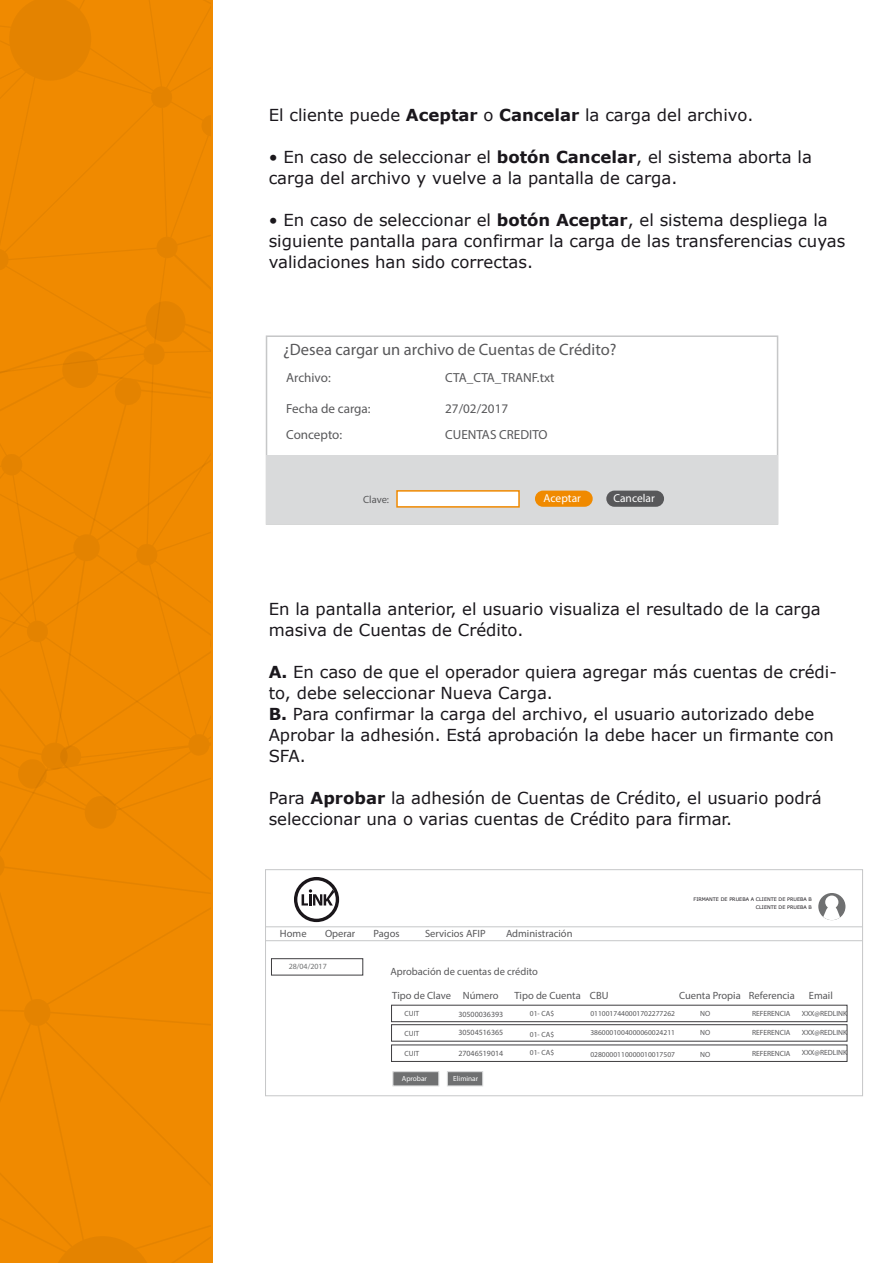
<style>
.page{position:relative;width:893px;height:1263px;background:#fff}
.page>*{position:absolute;margin:0;border:0;box-sizing:border-box;transform-origin:0 0}
.t1{font:16.5px/21px "Verdana";color:#1a171c}
.t2{font:16.5px "Myriad Pro";color:#58585a}
.t3{font:13.2px/26.2px "Myriad Pro";color:#58585a}
.t4{font:11.55px "Myriad Pro";color:#fff}
.t5{font:10.5px "Myriad Pro";color:#58585a}
.t6{font:7.95px "Myriad Pro";color:#58585a}
.t7{font:7.95px "Myriad Pro";color:#6f7071}
.t8{font:7.5px "Myriad Pro";color:#58585a}
.t9{font:7.35px "Myriad Pro";color:#fff}
.t10{font:4.95px/7.4px "Verdana";color:#1a171c;text-align:right}
.s1{font-weight:700}
</style>
<div class="page">
<div style="left:1px;top:0;width:210px;height:301px;background:#f08a00"></div>
<svg style="left:9px;top:0;width:82px;height:81px;background:#e68400"></svg>
<svg style="left:1px;top:301px;width:210px;height:962px;background:#ee8900"></svg>
<svg style="left:51px;top:1236px;width:103px;height:27px;background:#e88500"></svg>
<div style="left:266px;top:335px;width:512px;height:190px;border:2px solid #c6c7c8"></div>
<div style="left:266px;top:456px;width:511px;height:68px;background:#d9dadb"></div>
<div style="left:396px;top:490px;width:124px;height:18px;background:#fff;border:2px solid #f08a00"></div>
<div style="left:535px;top:491px;width:58px;height:16px;background:#f08a00;border-radius:8px"></div>
<div style="left:606px;top:491px;width:58px;height:16px;background:#58585a;border-radius:8px"></div>
<div style="left:271px;top:958px;width:92px;height:17px;border:1px solid #3e3d40"></div>
<hr style="left:266px;top:926px;width:596px;height:1px;background:#c6c7c8">
<hr style="left:266px;top:940px;width:596px;height:1px;background:#c6c7c8">
<svg style="left:294px;top:877px;width:45px;height:45px"></svg>
<div style="left:818px;top:893px;width:27px;height:27px;background:#6f7071;border-radius:50%"></div>
<div style="left:825px;top:895px;width:13px;height:14px;background:#fff;border-radius:50%"></div>
<svg style="left:822px;top:904px;width:19px;height:16px"></svg>
<div style="left:391px;top:1005px;width:456px;height:17px;border:1px solid #3e3d40"></div>
<div style="left:391px;top:1024px;width:456px;height:17px;border:1px solid #3e3d40"></div>
<div style="left:391px;top:1045px;width:456px;height:17px;border:1px solid #3e3d40"></div>
<div style="left:265px;top:869px;width:598px;height:227px;border:1px solid #c6c7c8"></div>
<div style="left:393px;top:1071px;width:46px;height:15px;background:#6f7071;border:1px solid #d9dadb"></div>
<div style="left:447px;top:1071px;width:36px;height:15px;background:#6f7071;border:1px solid #d9dadb"></div>
<p class="t1" style="left:269px;top:105px;width:486px">El cliente puede <span class="s1">Aceptar</span> o <span class="s1">Cancelar</span> la carga del archivo.</p>
<p class="t1" style="left:269px;top:147px;width:545px">• En caso de seleccionar el <span class="s1">botón Cancelar</span>, el sistema aborta la carga del archivo y vuelve a la pantalla de carga.</p>
<p class="t1" style="left:269px;top:210px;width:578px">• En caso de seleccionar el <span class="s1">botón Aceptar</span>, el sistema despliega la siguiente pantalla para confirmar la carga de las transferencias cuyas validaciones han sido correctas.</p>
<p class="t2" style="left:283px;top:340px;width:335px">¿Desea cargar un archivo de Cuentas de Crédito?</p>
<p class="t3" style="left:286px;top:365px;width:46px">Archivo:</p>
<p class="t3" style="left:286px;top:395px;width:86px">Fecha de carga:<br>Concepto:</p>
<p class="t3" style="left:445px;top:365px;width:111px">CTA_CTA_TRANF.txt</p>
<p class="t3" style="left:445px;top:395px;width:104px">27/02/2017<br>CUENTAS CREDITO</p>
<p class="t5" style="left:363px;top:493px;width:27px">Clave:</p>
<p class="t4" style="left:544px;top:491px;width:39px">Aceptar</p>
<p class="t4" style="left:613px;top:491px;width:43px">Cancelar</p>
<p class="t1" style="left:269px;top:599px;width:554px">En la pantalla anterior, el usuario visualiza el resultado de la carga masiva de Cuentas de Crédito.</p>
<p class="t1" style="left:269px;top:662px;width:570px"><span class="s1">A.</span> En caso de que el operador quiera agregar más cuentas de crédi&shy;to, debe seleccionar Nueva Carga.<br><span class="s1">B.</span> Para confirmar la carga del archivo, el usuario autorizado debe Aprobar la adhesión. Está aprobación la debe hacer un firmante con SFA.</p>
<p class="t1" style="left:269px;top:788px;width:555px">Para <span class="s1">Aprobar</span> la adhesión de Cuentas de Crédito, el usuario podrá seleccionar una o varias cuentas de Crédito para firmar.</p>
<p class="t5" style="left:280px;top:927px;width:28px">Home</p>
<p class="t5" style="left:325px;top:927px;width:32px">Operar</p>
<p class="t5" style="left:373px;top:927px;width:28px">Pagos</p>
<p class="t5" style="left:425px;top:927px;width:62px">Servicios AFIP</p>
<p class="t5" style="left:506px;top:927px;width:68px">Administración</p>
<p class="t7" style="left:289px;top:962px;width:40px">28/04/2017</p>
<p class="t5" style="left:390px;top:965px;width:149px">Aprobación de cuentas de crédito</p>
<p class="t10" style="left:693px;top:896px;width:120px">FIRMANTE DE PRUEBA A CLIENTE DE PRUEBA B<br>CLIENTE DE PRUEBA B</p>
<p class="t5" style="left:392px;top:989px;width:108px">Tipo de Clave Número</p>
<p class="t5" style="left:515px;top:989px;width:95px">Tipo de Cuenta CBU</p>
<p class="t5" style="left:679px;top:989px;width:117px">Cuenta Propia Referencia</p>
<p class="t5" style="left:809px;top:989px;width:25px">Email</p>
<p class="t6" style="left:458px;top:1010px;width:46px">30500036393</p>
<p class="t6" style="left:458px;top:1048px;width:46px">27046519014</p>
<p class="t8" style="left:530px;top:1009px;width:26px">01- CA$</p>
<p class="t8" style="left:530px;top:1029px;width:26px">01- CA$</p>
<p class="t8" style="left:530px;top:1048px;width:26px">01- CA$</p>
<p class="t8" style="left:404px;top:1009px;width:16px">CUIT</p>
<p class="t8" style="left:404px;top:1028px;width:16px">CUIT</p>
<p class="t8" style="left:404px;top:1049px;width:16px">CUIT</p>
<p class="t8" style="left:700px;top:1009px;width:12px">NO</p>
<p class="t8" style="left:700px;top:1027px;width:12px">NO</p>
<p class="t8" style="left:700px;top:1049px;width:12px">NO</p>
<p class="t8" style="left:752px;top:1009px;width:40px">REFERENCIA</p>
<p class="t8" style="left:752px;top:1028px;width:40px">REFERENCIA</p>
<p class="t8" style="left:752px;top:1048px;width:40px">REFERENCIA</p>
<p class="t8" style="left:802px;top:1009px;width:47px">XXX@REDLINK</p>
<p class="t8" style="left:802px;top:1028px;width:47px">XXX@REDLINK</p>
<p class="t8" style="left:802px;top:1048px;width:47px">XXX@REDLINK</p>
<p class="t8" style="left:590px;top:1009px;width:86px">0110017440001702277262</p>
<p class="t8" style="left:590px;top:1027px;width:86px">3860001004000060024211</p>
<p class="t8" style="left:590px;top:1049px;width:86px">0280000110000010017507</p>
<p class="t6" style="left:458px;top:1027px;width:46px">30504516365</p>
<p class="t9" style="left:402px;top:1074px;width:27px">Aprobar</p>
<p class="t9" style="left:453px;top:1074px;width:26px">Eliminar</p>
</div>
